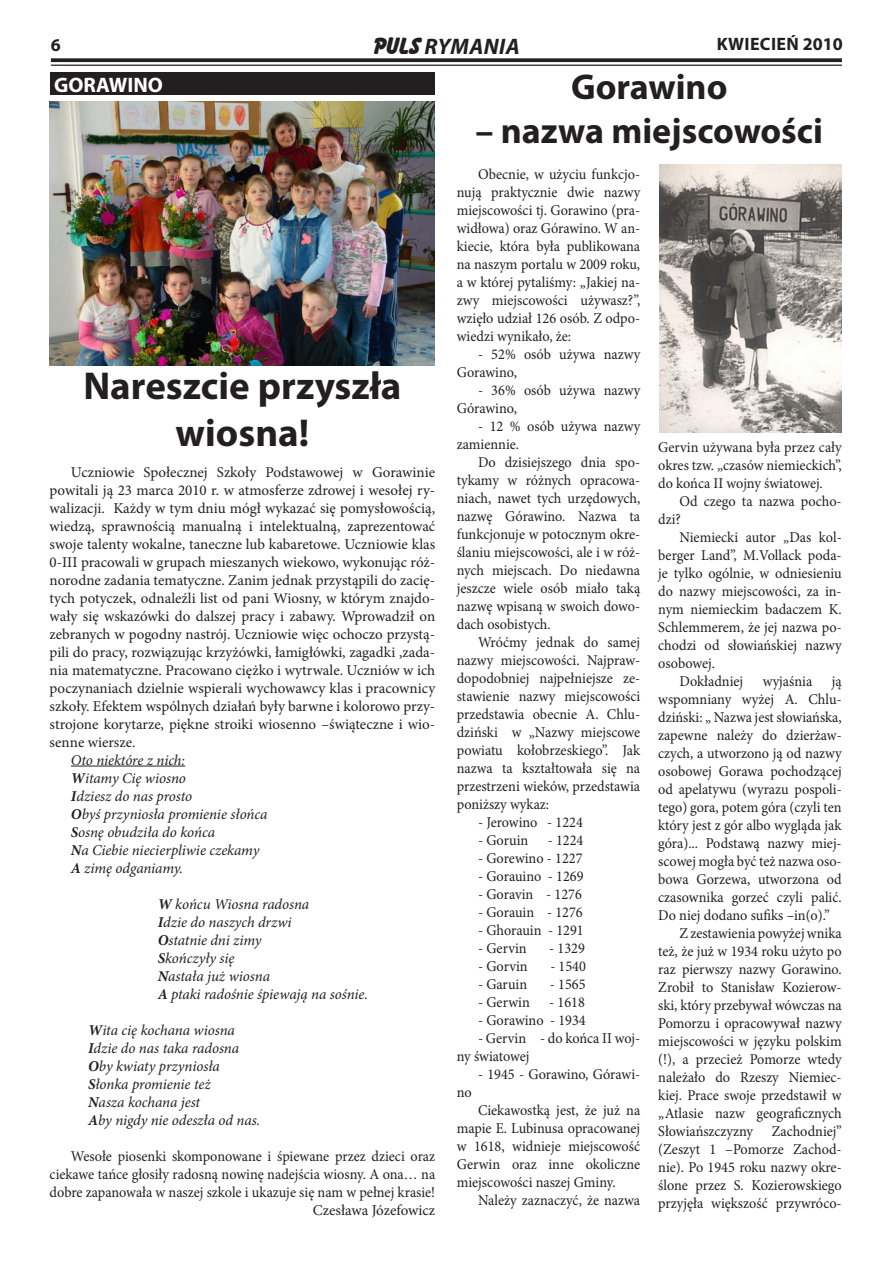
<style>
.page{position:relative;width:893px;height:1263px;background:#fff}
.page>*{position:absolute;margin:0;border:0;box-sizing:border-box;transform-origin:0 0}
.t1{font:700 39px/46.8px "Myriad Pro";color:#231f20;text-align:center}
.t2{font:700 36px "Myriad Pro";color:#231f20}
.t3{font:italic 700 22.5px "Myriad Pro";letter-spacing:.02em;color:#231f20}
.t4{font:700 21px "Myriad Pro";color:#fff}
.t5{font:700 18px "Myriad Pro";letter-spacing:.02em;color:#231f20}
.t6{font:15px/18px "Minion Pro";color:#231f20;text-align:justify;scale:.95 1}
.t7{font:15px/18px "Minion Pro";color:#231f20;text-align:justify}
.t8{font:italic 15px/18px "Minion Pro";letter-spacing:-.005em;color:#231f20}
.s1{font-family:"Bassoon";font-style:normal;font-size:21px}
.s2{font-weight:700}
</style>
<div class="page">
<svg style="left:51px;top:58px;width:791px;height:4px;background:#353132"></svg>
<hr style="left:51px;top:65px;width:791px;height:1px;background:#231f20">
<div style="left:50px;top:72px;width:385px;height:23px;background:#231f20"></div>
<img style="left:660px;top:165px;width:182px;height:267px">
<img style="left:50px;top:101px;width:384px;height:264px">
<hr style="left:71px;top:766px;width:114px;height:1px;background:#231f20">
<p class="t5" style="left:51px;top:33px;width:11px">6</p>
<h3 class="t3" style="left:371px;top:32px;width:150px"><span class="s1">Puls</span> RYMANIA</h3>
<p class="t5" style="left:717px;top:33px;width:127px">KWIECIEŃ 2010</p>
<h3 class="t4" style="left:54px;top:71px;width:110px">GORAWINO</h3>
<h2 class="t2" style="left:571px;top:64px;width:158px">Gorawino</h2>
<h2 class="t2" style="left:475px;top:107px;width:349px">– nazwa miejscowości</h2>
<h1 class="t1" style="left:83px;top:361px;width:320px">Nareszcie przyszła wiosna!</h1>
<p class="t7" style="left:50px;top:463px;width:387px;text-indent:21px">Uczniowie Społecznej Szkoły Podstawowej w Gorawinie powitali ją 23 marca 2010 r. w atmosferze zdrowej i wesołej ry&shy;walizacji. Każdy w tym dniu mógł wykazać się pomysłowością, wiedzą, sprawnością manualną i intelektualną, zaprezentować swoje talenty wokalne, taneczne lub kabaretowe. Uczniowie klas 0-III pracowali w grupach mieszanych wiekowo, wykonując róż&shy;norodne zadania tematyczne. Zanim jednak przystąpili do zacię&shy;tych potyczek, odnaleźli list od pani Wiosny, w którym znajdo&shy;wały się wskazówki do dalszej pracy i zabawy. Wprowadził on zebranych w pogodny nastrój. Uczniowie więc ochoczo przystą&shy;pili do pracy, rozwiązując krzyżówki, łamigłówki, zagadki ,zada&shy;nia matematyczne. Pracowano ciężko i wytrwale. Uczniów w ich poczynaniach dzielnie wspierali wychowawcy klas i pracownicy szkoły. Efektem wspólnych działań były barwne i kolorowo przy&shy;strojone korytarze, piękne stroiki wiosenno –świąteczne i wio&shy;senne wiersze.</p>
<p class="t8" style="left:71px;top:751px;width:198px">Oto niektóre z nich:<br><span class="s2">W</span>itamy Cię wiosno<br><span class="s2">I</span>dziesz do nas prosto<br><span class="s2">O</span>byś przyniosła promienie słońca<br><span class="s2">S</span>osnę obudziła do końca<br><span class="s2">N</span>a Ciebie niecierpliwie czekamy<br><span class="s2">A</span> zimę odganiamy.</p>
<p class="t8" style="left:158px;top:895px;width:212px"><span class="s2">W</span> końcu Wiosna radosna<br><span class="s2">I</span>dzie do naszych drzwi<br><span class="s2">O</span>statnie dni zimy<br><span class="s2">S</span>kończyły się<br><span class="s2">N</span>astała już wiosna<br><span class="s2">A</span> ptaki radośnie śpiewają na sośnie.</p>
<p class="t8" style="left:88px;top:1021px;width:174px"><span class="s2">W</span>ita cię kochana wiosna<br><span class="s2">I</span>dzie do nas taka radosna<br><span class="s2">O</span>by kwiaty przyniosła<br><span class="s2">S</span>łonka promienie też<br><span class="s2">N</span>asza kochana jest<br><span class="s2">A</span>by nigdy nie odeszła od nas.</p>
<p class="t6" style="left:50px;top:1147px;width:407px;text-align:right">Wesołe piosenki skomponowane i śpiewane przez dzieci oraz ciekawe tańce głosiły radosną nowinę nadejścia wiosny. A ona… na dobre zapanowała w naszej szkole i ukazuje się nam w pełnej krasie!<br>Czesława Józefowicz</p>
<p class="t6" style="left:457px;top:165px;width:195px;text-indent:21px">Obecnie, w użyciu funkcjo&shy;nują praktycznie dwie nazwy miejscowości tj. Gorawino (pra&shy;widłowa) oraz Górawino. W an&shy;kiecie, która była publikowana na naszym portalu w 2009 roku, a w której pytaliśmy: „Jakiej na&shy;zwy miejscowości używasz?”, wzięło udział 126 osób. Z odpo&shy;wiedzi wynikało, że:</p>
<p class="t6" style="left:457px;top:345px;width:195px;text-indent:21px">- 52% osób używa nazwy<br>Gorawino,</p>
<p class="t6" style="left:457px;top:381px;width:195px;text-indent:21px">- 36% osób używa nazwy<br>Górawino,</p>
<p class="t6" style="left:457px;top:417px;width:195px;text-indent:21px">- 12 % osób używa nazwy zamiennie.</p>
<p class="t6" style="left:457px;top:453px;width:195px;text-indent:21px">Do dzisiejszego dnia spo&shy;tykamy w różnych opracowa&shy;niach, nawet tych urzędowych, nazwę Górawino. Nazwa ta funkcjonuje w potocznym okre&shy;ślaniu miejscowości, ale i w róż&shy;nych miejscach. Do niedawna jeszcze wiele osób miało taką nazwę wpisaną w swoich dowo&shy;dach osobistych.</p>
<p class="t6" style="left:457px;top:633px;width:195px;text-indent:21px">Wróćmy jednak do samej nazwy miejscowości. Najpraw&shy;dopodobniej najpełniejsze ze&shy;stawienie nazwy miejscowości przedstawia obecnie A. Chlu&shy;dziński w „Nazwy miejscowe powiatu kołobrzeskiego”. Jak nazwa ta kształtowała się na przestrzeni wieków, przedstawia poniższy wykaz:</p>
<p class="t6" style="left:478px;top:813px;width:112px">- Jerowino - 1224</p>
<p class="t6" style="left:478px;top:831px;width:54px">- Goruin</p>
<p class="t6" style="left:548px;top:831px;width:39px">- 1224</p>
<p class="t6" style="left:478px;top:849px;width:112px">- Gorewino - 1227</p>
<p class="t6" style="left:478px;top:867px;width:113px">- Gorauino - 1269</p>
<p class="t6" style="left:478px;top:885px;width:111px">- Goravin - 1276</p>
<p class="t6" style="left:478px;top:903px;width:112px">- Gorauin - 1276</p>
<p class="t6" style="left:478px;top:921px;width:113px">- Ghorauin - 1291</p>
<p class="t6" style="left:478px;top:939px;width:53px">- Gervin</p>
<p class="t6" style="left:549px;top:939px;width:39px">- 1329</p>
<p class="t6" style="left:478px;top:957px;width:54px">- Gorvin</p>
<p class="t6" style="left:550px;top:957px;width:39px">- 1540</p>
<p class="t6" style="left:478px;top:975px;width:53px">- Garuin</p>
<p class="t6" style="left:550px;top:975px;width:39px">- 1565</p>
<p class="t6" style="left:478px;top:993px;width:56px">- Gerwin</p>
<p class="t6" style="left:549px;top:993px;width:39px">- 1618</p>
<p class="t6" style="left:478px;top:1011px;width:115px">- Gorawino - 1934</p>
<p class="t6" style="left:457px;top:1029px;width:195px;text-indent:21px">- Gervin - do końca II woj&shy;ny światowej</p>
<p class="t6" style="left:478px;top:1065px;width:172px">- 1945 - Gorawino, Górawi-</p>
<p class="t6" style="left:457px;top:1083px;width:17px">no</p>
<p class="t6" style="left:457px;top:1101px;width:195px;text-indent:21px">Ciekawostką jest, że już na mapie E. Lubinusa opracowanej w 1618, widnieje miejscowość Gerwin oraz inne okoliczne miejscowości naszej Gminy.</p>
<p class="t6" style="left:478px;top:1191px;width:172px">Należy zaznaczyć, że nazwa</p>
<p class="t6" style="left:658px;top:438px;width:195px">Gervin używana była przez cały okres tzw. „czasów niemieckich”, do końca II wojny światowej.</p>
<p class="t6" style="left:658px;top:492px;width:195px;text-indent:21px">Od czego ta nazwa pocho&shy;dzi?</p>
<p class="t6" style="left:679px;top:528px;width:172px">Niemiecki autor „Das kol-</p>
<p class="t6" style="left:658px;top:546px;width:195px">berger Land”, M.Vollack poda-</p>
<p class="t6" style="left:658px;top:564px;width:195px">je tylko ogólnie, w odniesieniu</p>
<p class="t6" style="left:658px;top:582px;width:195px">do nazwy miejscowości, za in-</p>
<p class="t6" style="left:658px;top:600px;width:195px">nym niemieckim badaczem K.</p>
<p class="t6" style="left:658px;top:618px;width:195px">Schlemmerem, że jej nazwa po-</p>
<p class="t6" style="left:658px;top:636px;width:195px">chodzi od słowiańskiej nazwy</p>
<p class="t6" style="left:658px;top:654px;width:61px">osobowej.</p>
<p class="t6" style="left:679px;top:672px;width:69px">Dokładniej</p>
<p class="t6" style="left:763px;top:672px;width:54px">wyjaśnia</p>
<p class="t6" style="left:832px;top:672px;width:12px">ją</p>
<p class="t6" style="left:658px;top:690px;width:195px">wspomniany wyżej A. Chlu-</p>
<p class="t6" style="left:658px;top:708px;width:195px">dziński: „ Nazwa jest słowiańska,</p>
<p class="t6" style="left:658px;top:726px;width:195px">zapewne należy do dzierżaw-</p>
<p class="t6" style="left:658px;top:744px;width:195px">czych, a utworzono ją od nazwy</p>
<p class="t6" style="left:658px;top:762px;width:195px">osobowej Gorawa pochodzącej</p>
<p class="t6" style="left:658px;top:780px;width:195px">od apelatywu (wyrazu pospoli-</p>
<p class="t6" style="left:658px;top:798px;width:195px">tego) gora, potem góra (czyli ten</p>
<p class="t6" style="left:658px;top:816px;width:195px">który jest z gór albo wygląda jak</p>
<p class="t6" style="left:658px;top:834px;width:195px">góra)... Podstawą nazwy miej-</p>
<p class="t6" style="left:658px;top:852px;width:195px">scowej mogła być też nazwa oso-</p>
<p class="t6" style="left:658px;top:870px;width:195px">bowa Gorzewa, utworzona od</p>
<p class="t6" style="left:658px;top:888px;width:195px">czasownika gorzeć czyli palić.</p>
<p class="t6" style="left:658px;top:906px;width:182px">Do niej dodano sufiks –in(o).”</p>
<p class="t6" style="left:679px;top:924px;width:172px">Z zestawienia powyżej wnika</p>
<p class="t6" style="left:658px;top:942px;width:195px">też, że już w 1934 roku użyto po</p>
<p class="t6" style="left:658px;top:960px;width:195px">raz pierwszy nazwy Gorawino.</p>
<p class="t6" style="left:658px;top:978px;width:195px">Zrobił to Stanisław Kozierow-</p>
<p class="t6" style="left:658px;top:996px;width:195px">ski, który przebywał wówczas na</p>
<p class="t6" style="left:658px;top:1014px;width:195px">Pomorzu i opracowywał nazwy</p>
<p class="t6" style="left:658px;top:1032px;width:195px">miejscowości w języku polskim</p>
<p class="t6" style="left:658px;top:1050px;width:195px">(!), a przecież Pomorze wtedy</p>
<p class="t6" style="left:658px;top:1068px;width:195px">należało do Rzeszy Niemiec-</p>
<p class="t6" style="left:658px;top:1086px;width:195px">kiej. Prace swoje przedstawił w</p>
<p class="t6" style="left:658px;top:1104px;width:195px">„Atlasie nazw geograficznych</p>
<p class="t6" style="left:658px;top:1122px;width:195px">Słowiańszczyzny Zachodniej”</p>
<p class="t6" style="left:658px;top:1140px;width:195px">(Zeszyt 1 –Pomorze Zachod-</p>
<p class="t6" style="left:658px;top:1158px;width:195px">nie). Po 1945 roku nazwy okre-</p>
<p class="t6" style="left:658px;top:1176px;width:195px">ślone przez S. Kozierowskiego</p>
<p class="t6" style="left:658px;top:1194px;width:195px">przyjęła większość przywróco-</p>
</div>
